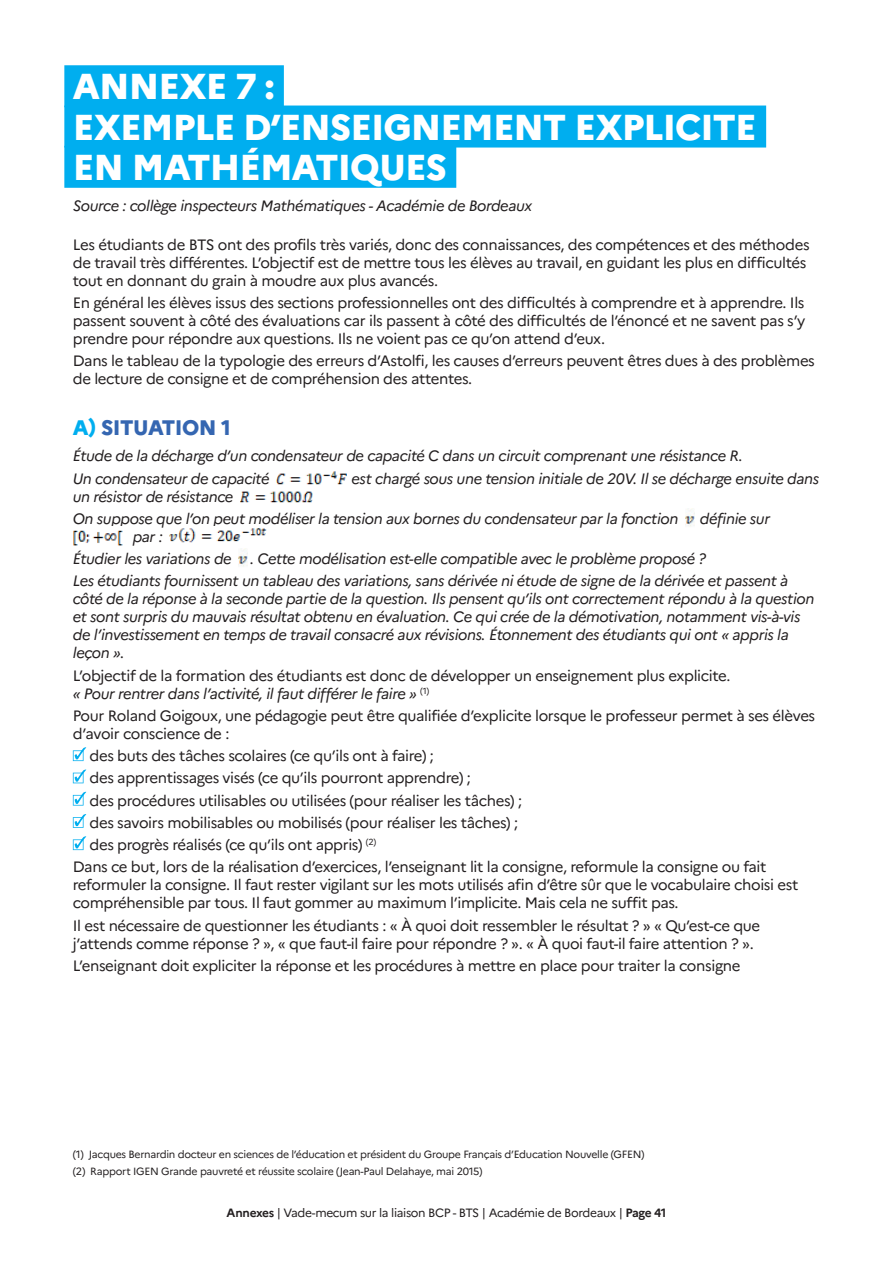
<style>
.page{position:relative;width:893px;height:1263px;background:#fff}
.page>*{position:absolute;margin:0;border:0;box-sizing:border-box;transform-origin:0 0}
.t1{font:800 36px/40.2px "Marianne";letter-spacing:-.025em;color:#fff}
.t2{font:800 21px "Marianne";letter-spacing:-.025em;color:#3566b1}
.t3{font:15px/18px "Marianne";letter-spacing:-.025em;color:#231f20}
.t4{font:italic 15px/22.2px "Marianne";letter-spacing:-.025em;color:#231f20}
.t5{font:12px "Marianne";letter-spacing:-.03em;color:#231f20}
.t6{font:10.5px/16.8px "Marianne";letter-spacing:-.025em;color:#231f20}
.s1{color:#00aeef}
.s2{font-style:italic}
.s3{font-weight:700}
</style>
<div class="page">
<div style="left:64px;top:65px;width:220px;height:42px;background:#00aeef"></div>
<div style="left:64px;top:106px;width:702px;height:42px;background:#00aeef"></div>
<div style="left:64px;top:146px;width:392px;height:42px;background:#00aeef"></div>
<img style="left:276px;top:471px;width:70px;height:14px">
<img style="left:240px;top:491px;width:73px;height:12px">
<img style="left:685px;top:509px;width:9px;height:18px">
<img style="left:73px;top:530px;width:50px;height:16px">
<img style="left:170px;top:528px;width:96px;height:15px">
<img style="left:239px;top:549px;width:9px;height:18px">
<svg style="left:73px;top:747px;width:13px;height:14px"></svg>
<svg style="left:73px;top:769px;width:13px;height:14px"></svg>
<svg style="left:73px;top:792px;width:13px;height:13px"></svg>
<svg style="left:73px;top:814px;width:13px;height:14px"></svg>
<svg style="left:73px;top:836px;width:13px;height:14px"></svg>
<h1 class="t1" style="left:73px;top:63px;width:685px">ANNEXE 7 :<br>EXEMPLE D’ENSEIGNEMENT EXPLICITE<br>EN MATHÉMATIQUES</h1>
<p class="t4" style="left:73px;top:193px;width:461px">Source : collège inspecteurs Mathématiques - Académie de Bordeaux</p>
<p class="t3" style="left:73px;top:234px;width:738px">Les étudiants de BTS ont des profils très variés, donc des connaissances, des compétences et des méthodes de travail très différentes. L’objectif est de mettre tous les élèves au travail, en guidant les plus en difficultés tout en donnant du grain à moudre aux plus avancés.</p>
<p class="t3" style="left:73px;top:292px;width:734px;text-align:justify">En général les élèves issus des sections professionnelles ont des difficultés à comprendre et à apprendre. Ils passent souvent à côté des évaluations car ils passent à côté des difficultés de l’énoncé et ne savent pas s’y prendre pour répondre aux questions. Ils ne voient pas ce qu’on attend d’eux.</p>
<p class="t3" style="left:73px;top:351px;width:744px">Dans le tableau de la typologie des erreurs d’Astolfi, les causes d’erreurs peuvent êtres dues à des problèmes de lecture de consigne et de compréhension des attentes.</p>
<h2 class="t2" style="left:73px;top:411px;width:160px"><span class="s1">A)</span> SITUATION 1</h2>
<p class="t4" style="left:73px;top:444px;width:672px">Étude de la décharge d’un condensateur de capacité C dans un circuit comprenant une résistance R.<br>Un condensateur de capacité</p>
<p class="t4" style="left:352px;top:466px;width:469px">est chargé sous une tension initiale de 20V. Il se décharge ensuite dans</p>
<p class="t4" style="left:73px;top:484px;width:607px">un résistor de résistance<br>On suppose que l’on peut modéliser la tension aux bornes du condensateur par la fonction</p>
<p class="t4" style="left:700px;top:506px;width:72px">définie sur</p>
<p class="t4" style="left:73px;top:524px;width:717px;text-indent:60px">par :<br>Étudier les variations de . Cette modélisation est-elle compatible avec le problème proposé ?<br>Les étudiants fournissent un tableau des variations, sans dérivée ni étude de signe de la dérivée et passent à</p>
<p class="t4" style="left:73px;top:589px;width:743px;line-height:18px">côté de la réponse à la seconde partie de la question. Ils pensent qu’ils ont correctement répondu à la question et sont surpris du mauvais résultat obtenu en évaluation. Ce qui crée de la démotivation, notamment vis-à-vis de l’investissement en temps de travail consacré aux révisions. Étonnement des étudiants qui ont « appris la leçon ».</p>
<p class="t3" style="left:73px;top:665px;width:659px">L’objectif de la formation des étudiants est donc de développer un enseignement plus explicite. <span class="s2">« Pour rentrer dans l’activité, il faut différer le faire »</span> <sup>(1)</sup></p>
<p class="t3" style="left:73px;top:705px;width:744px">Pour Roland Goigoux, une pédagogie peut être qualifiée d’explicite lorsque le professeur permet à ses élèves d’avoir conscience de :</p>
<p class="t3" style="left:90px;top:745px;width:346px">des buts des tâches scolaires (ce qu’ils ont à faire) ;</p>
<p class="t3" style="left:90px;top:768px;width:383px">des apprentissages visés (ce qu’ils pourront apprendre) ;</p>
<p class="t3" style="left:90px;top:790px;width:434px">des procédures utilisables ou utilisées (pour réaliser les tâches) ;</p>
<p class="t3" style="left:90px;top:812px;width:430px">des savoirs mobilisables ou mobilisés (pour réaliser les tâches) ;</p>
<p class="t3" style="left:90px;top:834px;width:288px">des progrès réalisés (ce qu’ils ont appris) <sup>(2)</sup></p>
<p class="t3" style="left:73px;top:857px;width:695px">Dans ce but, lors de la réalisation d’exercices, l’enseignant lit la consigne, reformule la consigne ou fait</p>
<p class="t3" style="left:73px;top:875px;width:727px">reformuler la consigne. Il faut rester vigilant sur les mots utilisés afin d’être sûr que le vocabulaire choisi est compréhensible par tous. Il faut gommer au maximum l’implicite. Mais cela ne suffit pas.</p>
<p class="t3" style="left:73px;top:915px;width:689px">Il est nécessaire de questionner les étudiants : « À quoi doit ressembler le résultat ? » « Qu’est-ce que j’attends comme réponse ? », « que faut-il faire pour répondre ? ». « À quoi faut-il faire attention ? ».</p>
<p class="t3" style="left:73px;top:955px;width:669px">L’enseignant doit expliciter la réponse et les procédures à mettre en place pour traiter la consigne</p>
<p class="t6" style="left:73px;top:1145px;width:573px">(1) Jacques Bernardin docteur en sciences de l’éducation et président du Groupe Français d’Education Nouvelle (GFEN) (2) Rapport IGEN Grande pauvreté et réussite scolaire (Jean-Paul Delahaye, mai 2015)</p>
<p class="t5" style="left:227px;top:1203px;width:441px"><span class="s3">Annexes</span> | Vade-mecum sur la liaison BCP - BTS | Académie de Bordeaux | <span class="s3">Page 41</span></p>
</div>
